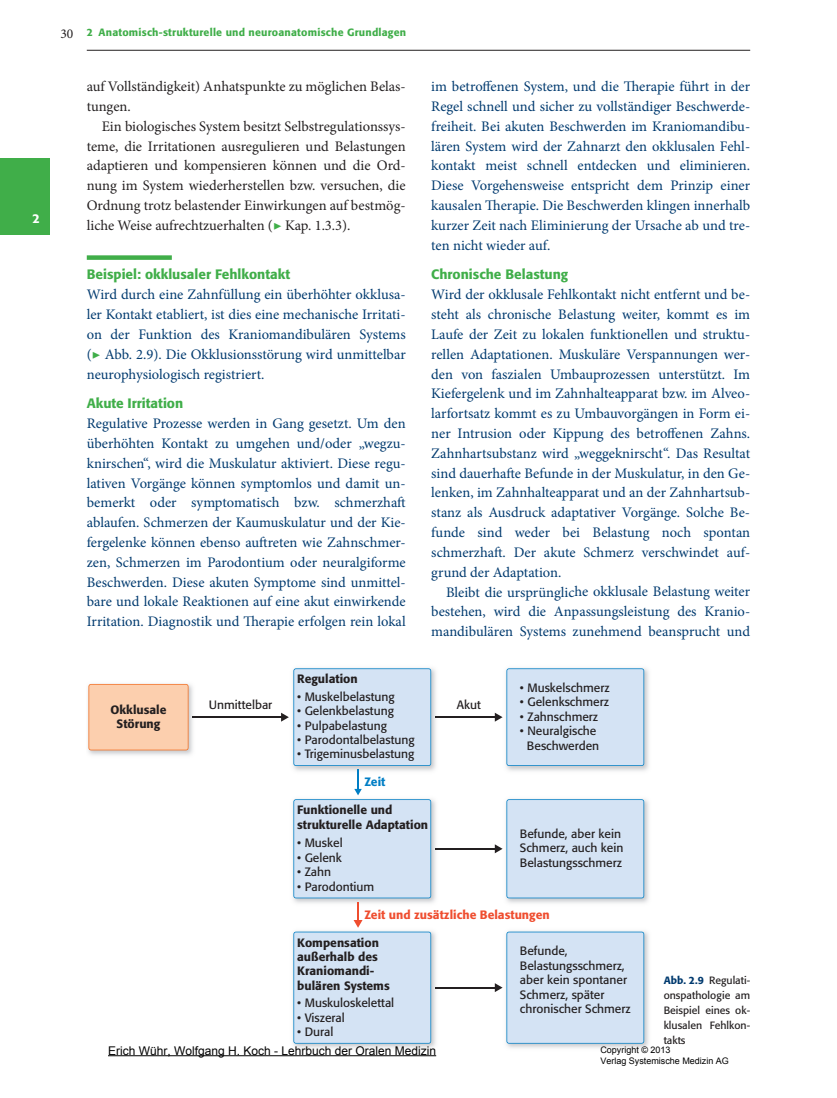
<style>
.page{position:relative;width:837px;height:1098px;background:#fff}
.page>*{position:absolute;margin:0;border:0;box-sizing:border-box;transform-origin:0 0}
.t1{font:14.55px/19.8px "Minion Pro";color:#003a6f;text-align:justify}
.t2{font:14.55px "Minion Pro";color:#231f20}
.t3{font:500 13.5px "Formata";color:#40ae49}
.t4{font:500 12.75px "Formata";color:#fff}
.t5{font:12px/14.4px "Formata";color:#231f20}
.t6{font:500 12px/14.4px "Formata";color:#231f20}
.t7{font:12px "Arial";color:#000}
.t8{font:500 12px "Formata";color:#ef4d2f}
.t9{font:500 12px "Formata";color:#007ec5}
.t10{font:10.5px/15px "Formata";color:#231f20;text-align:justify}
.t11{font:500 10.5px "Formata";letter-spacing:.02em;color:#40ae49}
.t12{font:9px/10.8px "Arial";color:#000}
.s1{font-family:"Minion Pro";font-weight:400;font-size:13.5px;color:#231f20}
.s2{color:#40ae49}
.s3{font-weight:500;color:#003a6f}
</style>
<div class="page">
<hr style="left:87px;top:50px;width:663px;height:1px;background:#231f20">
<div style="left:0;top:158px;width:50px;height:76px;background:#40ae49"></div>
<div style="left:87px;top:255px;width:85px;height:5px;background:#40ae49"></div>
<img style="left:293px;top:799px;width:147px;height:104px">
<img style="left:506px;top:799px;width:143px;height:104px">
<img style="left:293px;top:931px;width:147px;height:117px">
<img style="left:506px;top:931px;width:143px;height:117px">
<img style="left:293px;top:668px;width:147px;height:103px">
<img style="left:88px;top:684px;width:109px;height:71px">
<svg style="left:88px;top:683px;width:100px;height:67px"></svg>
<img style="left:506px;top:668px;width:143px;height:103px">
<hr style="left:435px;top:716px;width:61px;height:1px;background:#231f20">
<svg style="left:495px;top:668px;width:149px;height:97px"></svg>
<hr style="left:192px;top:716px;width:90px;height:1px;background:#231f20">
<svg style="left:281px;top:668px;width:150px;height:97px"></svg>
<hr style="left:435px;top:847px;width:61px;height:2px;background:#231f20">
<svg style="left:495px;top:799px;width:149px;height:99px"></svg>
<hr style="left:435px;top:986px;width:61px;height:2px;background:#231f20">
<svg style="left:495px;top:931px;width:149px;height:112px"></svg>
<hr style="left:357px;top:769px;width:2px;height:20px;background:#007ec5">
<svg style="left:293px;top:788px;width:138px;height:110px"></svg>
<hr style="left:357px;top:901px;width:2px;height:20px;background:#ef4d2f">
<svg style="left:293px;top:920px;width:138px;height:123px"></svg>
<hr style="left:108px;top:1055px;width:328px;height:1px;background:#000">
<p class="t4" style="left:33px;top:210px;width:9px">2</p>
<p class="t11" style="left:60px;top:26px;width:347px"><span class="s1">30</span> 2 Anatomisch-strukturelle und neuroanatomische Grundlagen</p>
<p class="t2" style="left:87px;top:77px;width:319px">auf Vollständigkeit) Anhatspunkte zu möglichen Belas-</p>
<p class="t2" style="left:87px;top:97px;width:46px">tungen.</p>
<p class="t2" style="left:102px;top:116px;width:304px">Ein biologisches System besitzt Selbstregulationssys-</p>
<p class="t2" style="left:87px;top:136px;width:320px">teme, die Irritationen ausregulieren und Belastungen</p>
<p class="t2" style="left:87px;top:156px;width:320px">adaptieren und kompensieren können und die Ord-</p>
<p class="t2" style="left:87px;top:176px;width:320px">nung im System wiederherstellen bzw. versuchen, die</p>
<p class="t2" style="left:87px;top:196px;width:320px">Ordnung trotz belastender Einwirkungen auf bestmög-</p>
<p class="t2" style="left:87px;top:215px;width:265px">liche Weise aufrechtzuerhalten (<span class="s2">▶</span> Kap. 1.3.3).</p>
<p class="t3" style="left:87px;top:266px;width:205px">Beispiel: okklusaler Fehlkontakt</p>
<p class="t1" style="left:87px;top:285px;width:320px">Wird durch eine Zahnfüllung ein überhöhter okklusa&shy;ler Kontakt etabliert, ist dies eine mechanische Irritati&shy;on der Funktion des Kraniomandibulären Systems (<span class="s2">▶</span> Abb. 2.9). Die Okklusionsstörung wird unmittelbar neurophysiologisch registriert.</p>
<p class="t3" style="left:87px;top:395px;width:98px">Akute Irritation</p>
<p class="t1" style="left:87px;top:413px;width:320px">Regulative Prozesse werden in Gang gesetzt. Um den überhöhten Kontakt zu umgehen und/oder „wegzu&shy;knirschen“, wird die Muskulatur aktiviert. Diese regu&shy;lativen Vorgänge können symptomlos und damit un&shy;bemerkt oder symptomatisch bzw. schmerzhaft ablaufen. Schmerzen der Kaumuskulatur und der Kie&shy;fergelenke können ebenso auftreten wie Zahnschmer&shy;zen, Schmerzen im Parodontium oder neuralgiforme Beschwerden. Diese akuten Symptome sind unmittel&shy;bare und lokale Reaktionen auf eine akut einwirkende Irritation. Diagnostik und Therapie erfolgen rein lokal</p>
<p class="t1" style="left:431px;top:77px;width:320px">im betroffenen System, und die Therapie führt in der Regel schnell und sicher zu vollständiger Beschwerde&shy;freiheit. Bei akuten Beschwerden im Kraniomandibu&shy;lären System wird der Zahnarzt den okklusalen Fehl&shy;kontakt meist schnell entdecken und eliminieren.<br>Diese Vorgehensweise entspricht dem Prinzip einer kausalen Therapie. Die Beschwerden klingen innerhalb kurzer Zeit nach Eliminierung der Ursache ab und tre&shy;ten nicht wieder auf.</p>
<p class="t3" style="left:431px;top:266px;width:138px">Chronische Belastung</p>
<p class="t1" style="left:431px;top:285px;width:320px">Wird der okklusale Fehlkontakt nicht entfernt und be-</p>
<p class="t1" style="left:431px;top:304px;width:320px">steht als chronische Belastung weiter, kommt es im</p>
<p class="t1" style="left:431px;top:324px;width:320px">Laufe der Zeit zu lokalen funktionellen und struktu-</p>
<p class="t1" style="left:431px;top:344px;width:320px">rellen Adaptationen. Muskuläre Verspannungen wer-</p>
<p class="t1" style="left:431px;top:364px;width:320px">den von faszialen Umbauprozessen unterstützt. Im</p>
<p class="t1" style="left:431px;top:384px;width:320px">Kiefergelenk und im Zahnhalteapparat bzw. im Alveo-</p>
<p class="t1" style="left:431px;top:403px;width:320px">larfortsatz kommt es zu Umbauvorgängen in Form ei-</p>
<p class="t1" style="left:431px;top:423px;width:320px">ner Intrusion oder Kippung des betroffenen Zahns.</p>
<p class="t1" style="left:431px;top:443px;width:320px">Zahnhartsubstanz wird „weggeknirscht“. Das Resultat</p>
<p class="t1" style="left:431px;top:463px;width:320px">sind dauerhafte Befunde in der Muskulatur, in den Ge-</p>
<p class="t1" style="left:431px;top:483px;width:320px">lenken, im Zahnhalteapparat und an der Zahnhartsub-</p>
<p class="t1" style="left:431px;top:502px;width:320px">stanz als Ausdruck adaptativer Vorgänge. Solche Be-</p>
<p class="t1" style="left:431px;top:522px;width:320px">funde sind weder bei Belastung noch spontan</p>
<p class="t1" style="left:431px;top:542px;width:320px">schmerzhaft. Der akute Schmerz verschwindet auf-</p>
<p class="t1" style="left:431px;top:562px;width:132px">grund der Adaptation.</p>
<p class="t1" style="left:446px;top:582px;width:306px">Bleibt die ursprüngliche okklusale Belastung weiter</p>
<p class="t1" style="left:431px;top:601px;width:320px">bestehen, wird die Anpassungsleistung des Kranio-</p>
<p class="t1" style="left:431px;top:621px;width:320px">mandibulären Systems zunehmend beansprucht und</p>
<p class="t6" style="left:297px;top:671px;width:62px">Regulation</p>
<p class="t5" style="left:297px;top:689px;width:99px">• Muskelbelastung</p>
<p class="t5" style="left:297px;top:703px;width:98px">• Gelenkbelastung</p>
<p class="t5" style="left:297px;top:717px;width:91px">• Pulpabelastung</p>
<p class="t5" style="left:297px;top:732px;width:119px">• Parodontalbelastung</p>
<p class="t5" style="left:297px;top:746px;width:119px">• Trigeminusbelastung</p>
<p class="t6" style="left:110px;top:702px;width:57px;text-align:center">Okklusale<br>Störung</p>
<p class="t5" style="left:209px;top:697px;width:65px">Unmittelbar</p>
<p class="t5" style="left:457px;top:697px;width:25px">Akut</p>
<p class="t9" style="left:364px;top:774px;width:22px">Zeit</p>
<p class="t6" style="left:297px;top:802px;width:132px">Funktionelle und strukturelle Adaptation</p>
<p class="t5" style="left:297px;top:835px;width:47px">• Muskel</p>
<p class="t5" style="left:297px;top:850px;width:46px">• Gelenk</p>
<p class="t5" style="left:297px;top:864px;width:35px">• Zahn</p>
<p class="t5" style="left:297px;top:879px;width:78px">• Parodontium</p>
<p class="t5" style="left:520px;top:680px;width:91px">• Muskelschmerz</p>
<p class="t5" style="left:520px;top:694px;width:90px">• Gelenkschmerz</p>
<p class="t5" style="left:520px;top:709px;width:80px">• Zahnschmerz</p>
<p class="t5" style="left:520px;top:723px;width:81px;text-align:center">• Neuralgische<br>Beschwerden</p>
<p class="t5" style="left:520px;top:826px;width:105px">Befunde, aber kein<br>Schmerz, auch kein<br>Belastungsschmerz</p>
<p class="t8" style="left:364px;top:906px;width:187px">Zeit und zusätzliche Belastungen</p>
<p class="t6" style="left:297px;top:934px;width:94px">Kompensation außerhalb des<br>Kraniomandi&shy;bulären Systems</p>
<p class="t5" style="left:297px;top:995px;width:98px">• Muskuloskelettal</p>
<p class="t5" style="left:297px;top:1009px;width:49px">• Viszeral</p>
<p class="t5" style="left:297px;top:1024px;width:38px">• Dural</p>
<p class="t7" style="left:108px;top:1042px;width:330px">Erich Wühr, Wolfgang H. Koch - Lehrbuch der Oralen Medizin</p>
<p class="t5" style="left:520px;top:943px;width:112px">Befunde,<br>Belastungsschmerz, aber kein spontaner<br>Schmerz, später chronischer Schmerz</p>
<p class="t10" style="left:664px;top:972px;width:88px"><span class="s3">Abb. 2.9</span> Regulati&shy;onspathologie am Beispiel eines ok&shy;klusalen Fehlkon&shy;takts</p>
<p class="t12" style="left:600px;top:1044px;width:130px">Copyright © 2013<br>Verlag Systemische Medizin AG</p>
</div>
